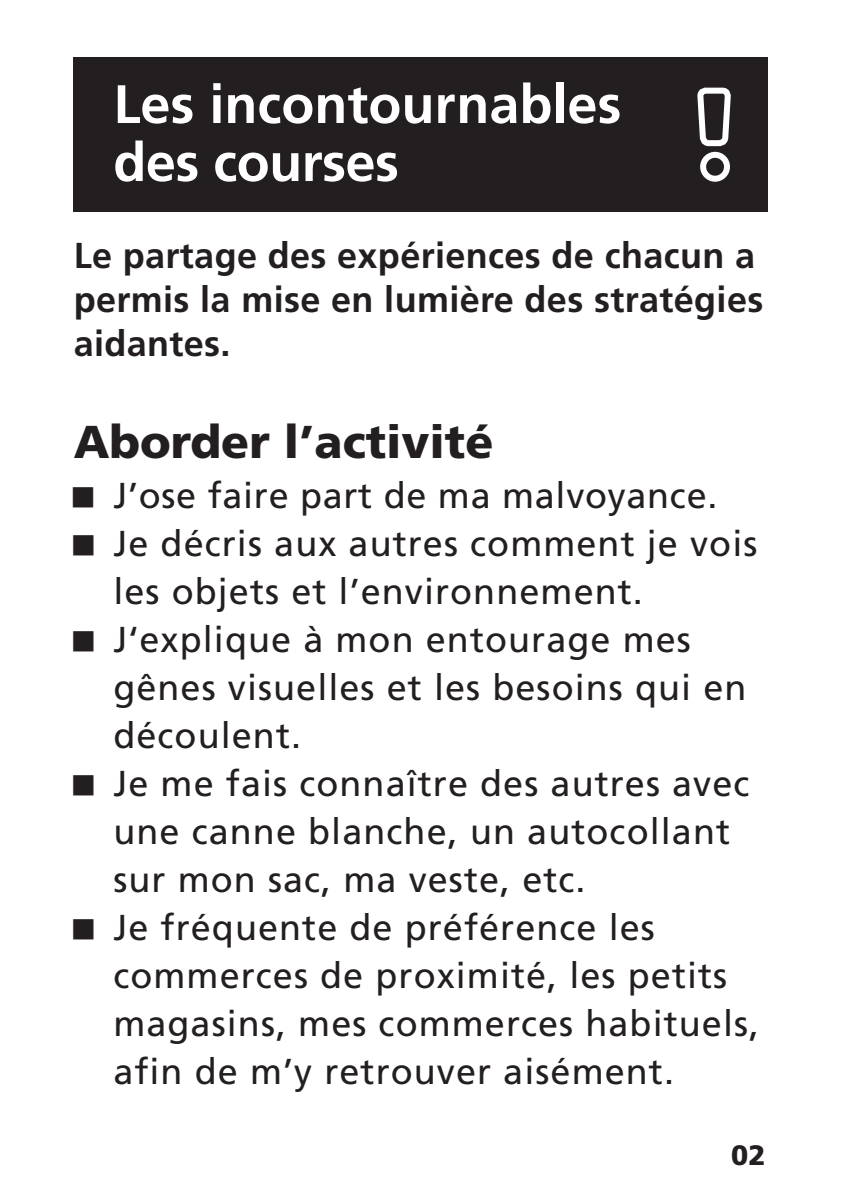
<style>
.page{position:relative;width:842px;height:1191px;background:#fff}
.page>*{position:absolute;margin:0;border:0;box-sizing:border-box;transform-origin:0 0}
.Titre_contenu_bandea{font:700 54px/58px "Frutiger LT Std";color:#fff}
.Sous-titre_texte{font:900 46px "Frutiger LT Std";color:#231f20}
.Paragraphe{font:36px/48px "Frutiger LT Std";letter-spacing:.03em;color:#231f20}
.Paragraphe-2{font:700 36px/44px "Frutiger LT Std";letter-spacing:.01em;color:#231f20}
.t1{font:900 28px "Frutiger LT Std";color:#231f20}
</style>
<div class="page">
<div style="left:74px;top:57px;width:694px;height:154px;background:#231f20"></div>
<svg style="left:697px;top:87px;width:34px;height:60px"></svg>
<div style="left:700px;top:152px;width:30px;height:30px;border:6px solid #fff;border-radius:50%"></div>
<h1 class="Titre_contenu_bandea" style="left:113px;top:75px;width:509px">Les incontournables des courses</h1>
<p class="Paragraphe-2" style="left:74px;top:234px;width:691px">Le partage des expériences de chacun a permis la mise en lumière des stratégies aidantes.</p>
<h2 class="Sous-titre_texte" style="left:74px;top:414px;width:421px">Aborder l’activité</h2>
<p class="Paragraphe" style="left:113px;top:472px;width:647px">J’ose faire part de ma malvoyance.<br>Je décris aux autres comment je vois les objets et l’environnement.<br>J‘explique à mon entourage mes gênes visuelles et les besoins qui en découlent.<br>Je me fais connaître des autres avec une canne blanche, un autocollant sur mon sac, ma veste, etc.<br>Je fréquente de préférence les commerces de proximité, les petits magasins, mes commerces habituels, afin de m’y retrouver aisément.</p>
<p class="t1" style="left:731px;top:1137px;width:36px">02</p>
</div>
